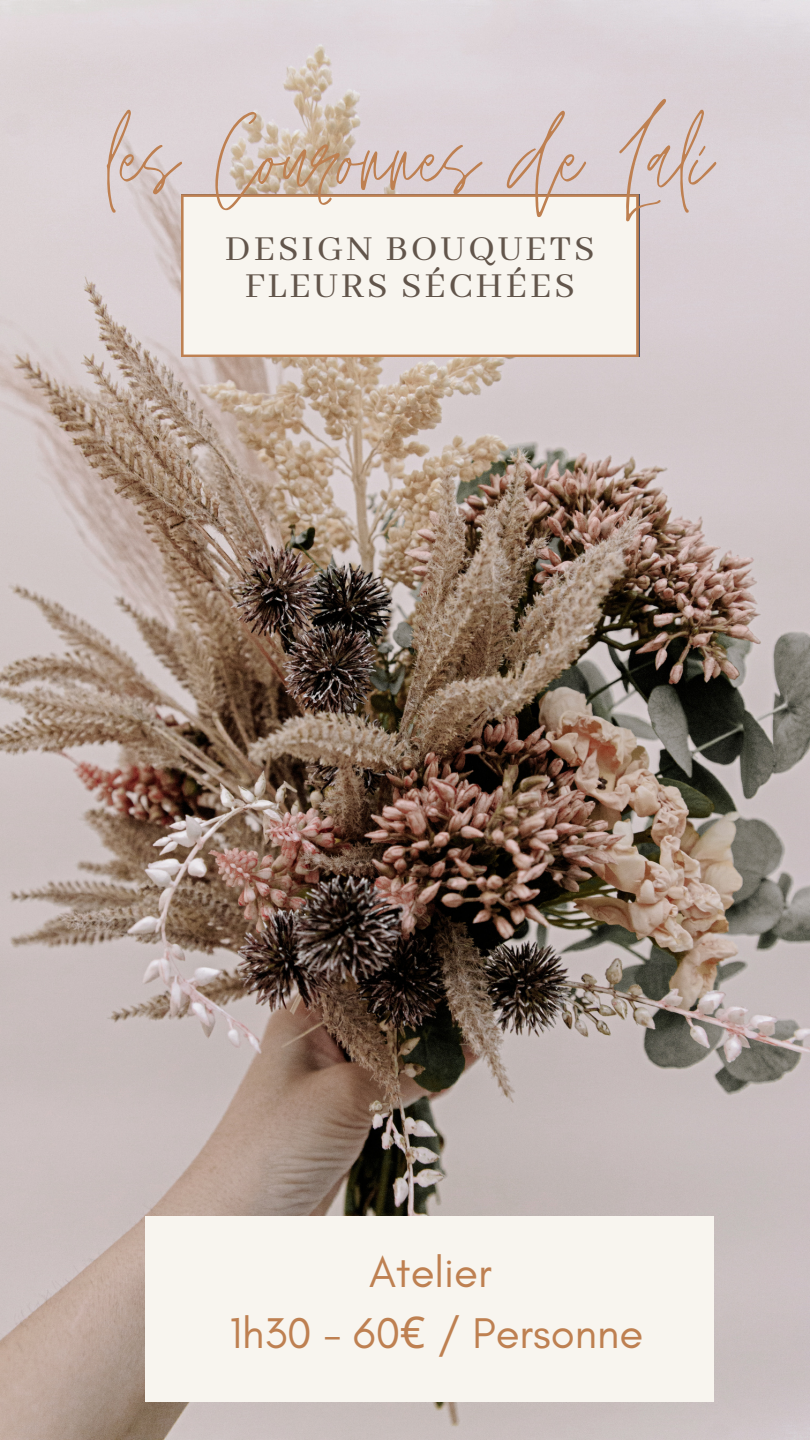
<style>
.page{position:relative;width:810px;height:1440px;background:#fff}
.page>*{position:absolute;margin:0;border:0;box-sizing:border-box;transform-origin:0 0}
.t1{font:146.9px "Jonathan";color:#be8051}
.t2{font:43.8px/60.8px "Glacial Indifference";color:#be8051;text-align:center}
.t3{font:39.2px/37.6px "Abhaya Libre";letter-spacing:.075em;color:#62554b;text-align:center}
.s1{font-family:"Noto Sans"}
</style>
<div class="page">
<img style="left:0;top:0;width:810px;height:1440px">
<div style="left:181px;top:194px;width:458px;height:163px;background:#f8f5ef"></div>
<div style="left:145px;top:1216px;width:568px;height:186px;background:#f8f5ef"></div>
<h1 class="t1" style="left:107px;top:77px;width:608px">les Couronnes de Lali</h1>
<p class="t3" style="left:225px;top:231px;width:371px">DESIGN BOUQUETS<br>FLEURS SÉCHÉES</p>
<p class="t2" style="left:230px;top:1241px;width:415px">Atelier<br>1h30 - 60<span class="s1">€</span> / Personne</p>
</div>
